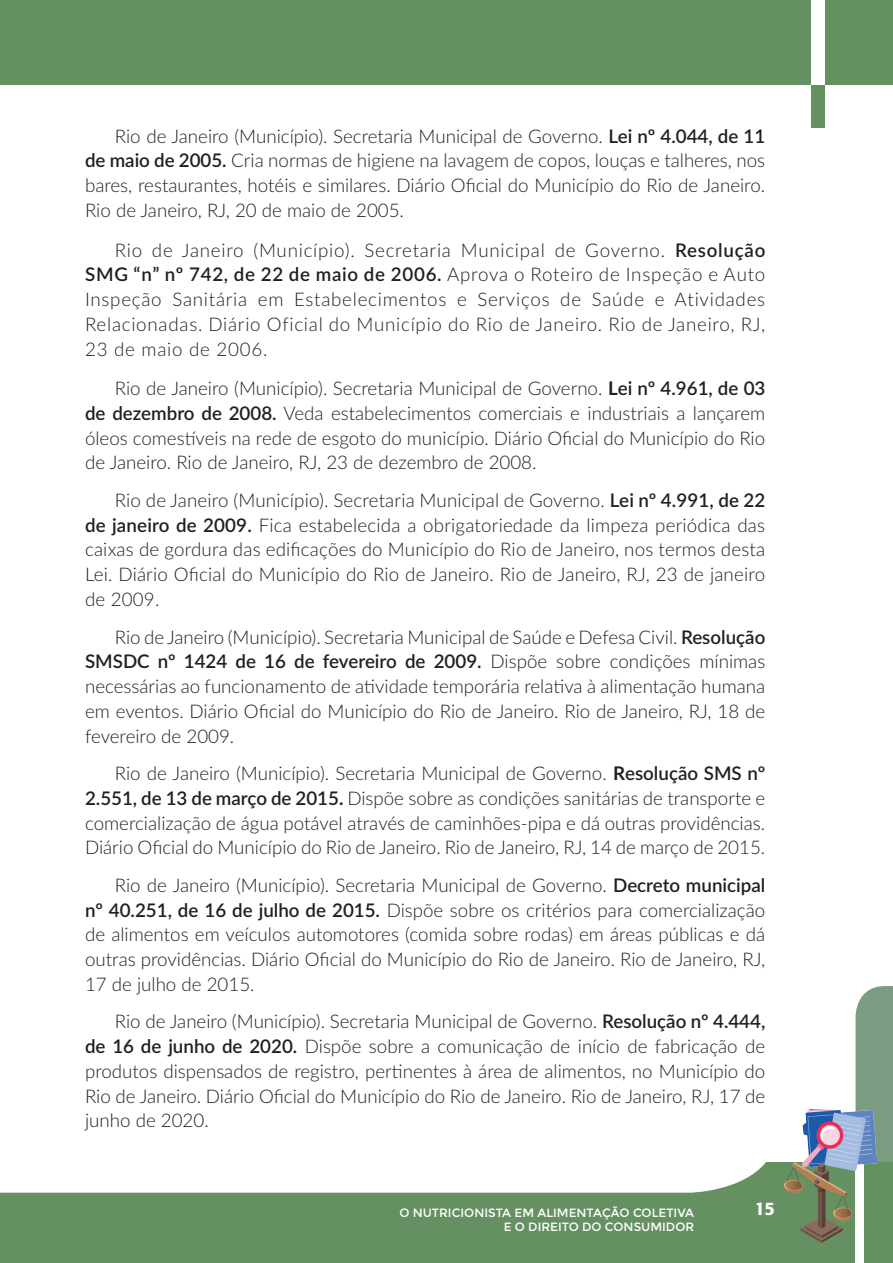
<style>
.page{position:relative;width:893px;height:1263px;background:#fff}
.page>*{position:absolute;margin:0;border:0;box-sizing:border-box;transform-origin:0 0}
.TEXTO_CORRIDO{font:300 18.75px/24.8px "Lato";color:#231f20;text-align:justify}
.t1{font:500 18px "Formata";color:#fff}
.t2{font:12px "Montserrat";color:#fff}
.s1{font-weight:600}
.s2{font-weight:700}
</style>
<div class="page">
<div style="left:0;top:0;width:893px;height:85px;background:#649062"></div>
<div style="left:811px;top:0;width:13px;height:85px;background:#fff"></div>
<div style="left:811px;top:85px;width:13px;height:43px;background:#649062"></div>
<svg style="left:1px;top:1162px;width:892px;height:101px;fill:#649062"></svg>
<div style="left:855px;top:1162px;width:9px;height:101px;background:#fff"></div>
<svg style="left:0;top:1192px;width:1px;height:71px"></svg>
<svg style="left:783px;top:986px;width:110px;height:257px"></svg>
<p class="TEXTO_CORRIDO" style="left:85px;top:123px;width:682px;text-indent:30px">Rio de Janeiro (Município). Secretaria Municipal de Governo. <span class="s1">Lei nº 4.044, de 11 de maio de 2005.</span> Cria normas de higiene na lavagem de copos, louças e talheres, nos bares, restaurantes, hotéis e similares. Diário Oficial do Município do Rio de Janeiro.<br>Rio de Janeiro, RJ, 20 de maio de 2005.</p>
<p class="TEXTO_CORRIDO" style="left:85px;top:237px;width:682px;text-indent:30px">Rio de Janeiro (Município). Secretaria Municipal de Governo. <span class="s1">Resolução SMG “n” nº 742, de 22 de maio de 2006.</span> Aprova o Roteiro de Inspeção e Auto Inspeção Sanitária em Estabelecimentos e Serviços de Saúde e Atividades Relacionadas. Diário Oficial do Município do Rio de Janeiro. Rio de Janeiro, RJ, 23 de maio de 2006.</p>
<p class="TEXTO_CORRIDO" style="left:85px;top:375px;width:682px;text-indent:30px">Rio de Janeiro (Município). Secretaria Municipal de Governo. <span class="s2">L</span><span class="s1">ei nº 4.961, de 03 de dezembro de 2008.</span> Veda estabelecimentos comerciais e industriais a lançarem óleos comestíveis na rede de esgoto do município. Diário Oficial do Município do Rio de Janeiro. Rio de Janeiro, RJ, 23 de dezembro de 2008.</p>
<p class="TEXTO_CORRIDO" style="left:85px;top:487px;width:682px;text-indent:30px">Rio de Janeiro (Município). Secretaria Municipal de Governo. <span class="s1">Lei nº 4.991, de 22 de janeiro de 2009.</span> Fica estabelecida a obrigatoriedade da limpeza periódica das caixas de gordura das edificações do Município do Rio de Janeiro, nos termos desta Lei. Diário Oficial do Município do Rio de Janeiro. Rio de Janeiro, RJ, 23 de janeiro de 2009.</p>
<p class="TEXTO_CORRIDO" style="left:85px;top:624px;width:682px;text-indent:30px">Rio de Janeiro (Município). Secretaria Municipal de Saúde e Defesa Civil. <span class="s1">Resolução SMSDC nº 1424 de 16 de fevereiro de 2009.</span> Dispõe sobre condições mínimas necessárias ao funcionamento de atividade temporária relativa à alimentação humana em eventos. Diário Oficial do Município do Rio de Janeiro. Rio de Janeiro, RJ, 18 de fevereiro de 2009.</p>
<p class="TEXTO_CORRIDO" style="left:85px;top:760px;width:682px;text-indent:30px">Rio de Janeiro (Município). Secretaria Municipal de Governo. <span class="s2">R</span><span class="s1">esolução SMS nº 2.551, de 13 de março de 2015</span><span class="s2">.</span> Dispõe sobre as condições sanitárias de transporte e comercialização de água potável através de caminhões-pipa e dá outras providências.<br>Diário Oficial do Município do Rio de Janeiro. Rio de Janeiro, RJ, 14 de março de 2015.</p>
<p class="TEXTO_CORRIDO" style="left:85px;top:872px;width:682px;text-indent:30px">Rio de Janeiro (Município). Secretaria Municipal de Governo. <span class="s1">Decreto municipal nº 40.251, de 16 de julho de 2015.</span> Dispõe sobre os critérios para comercialização de alimentos em veículos automotores (comida sobre rodas) em áreas públicas e dá outras providências. Diário Oficial do Município do Rio de Janeiro. Rio de Janeiro, RJ, 17 de julho de 2015.</p>
<p class="TEXTO_CORRIDO" style="left:85px;top:1008px;width:682px;text-indent:30px">Rio de Janeiro (Município). Secretaria Municipal de Governo. <span class="s1">Resolução nº 4.444, de 16 de junho de 2020.</span> Dispõe sobre a comunicação de início de fabricação de produtos dispensados de registro, pertinentes à área de alimentos, no Município do Rio de Janeiro. Diário Oficial do Município do Rio de Janeiro. Rio de Janeiro, RJ, 17 de junho de 2020.</p>
<p class="t2" style="left:399px;top:1206px;width:296px">O NUTRICIONISTA EM ALIMENTAÇÃO COLETIVA</p>
<p class="t1" style="left:755px;top:1198px;width:22px">15</p>
<p class="t2" style="left:504px;top:1220px;width:192px">E O DIREITO DO CONSUMIDOR</p>
</div>
